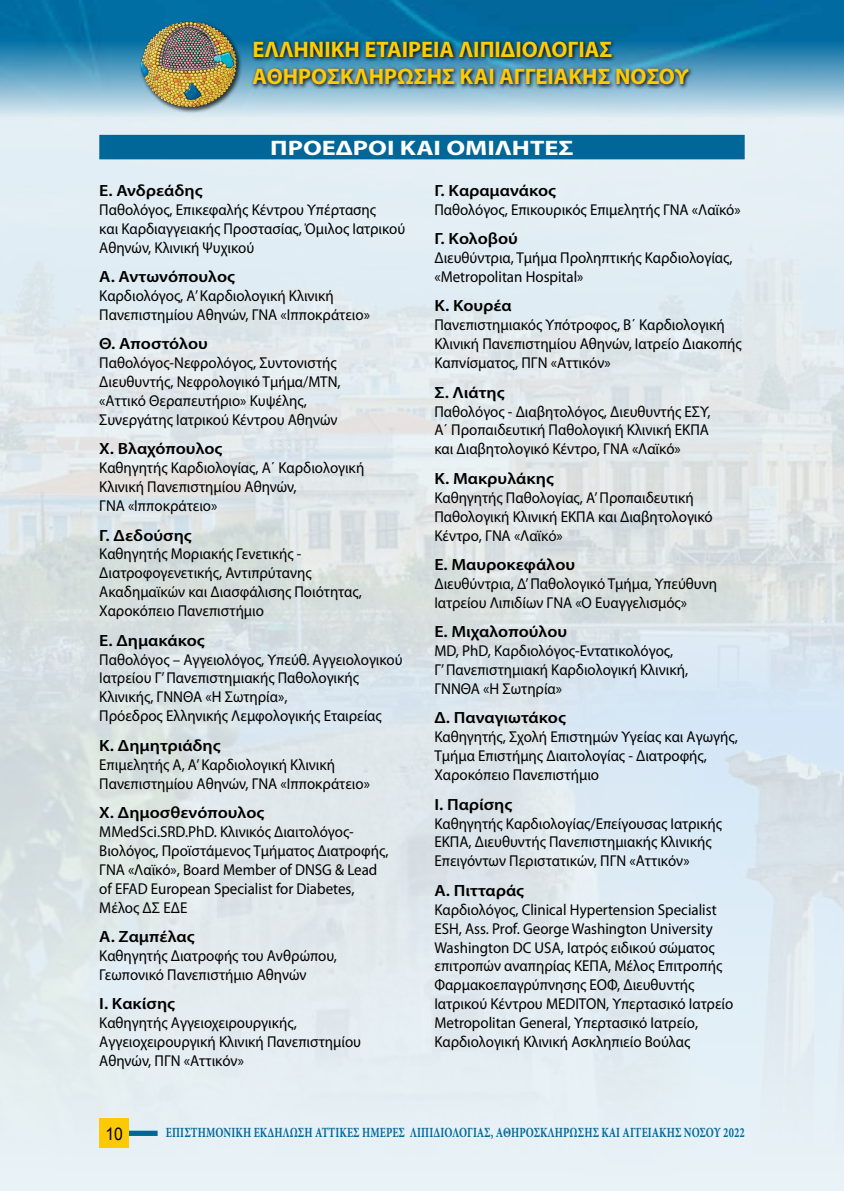
<style>
.page{position:relative;width:844px;height:1191px;background:#fff}
.page>*{position:absolute;margin:0;border:0;box-sizing:border-box;transform-origin:0 0}
.t1{font:700 22.57px/27.1px "Myriad Pro";color:#ffcb05}
.t2{font:700 21px "Myriad Pro";color:#fff;scale:1.25 1}
.t3{font:17.5px "Arial";color:#000;scale:.9 1}
.t4{font:600 16.28px "Myriad Pro";color:#000;scale:1.1 1}
.t5{font:15.75px/18.9px "Myriad Pro";color:#000;scale:.95 1}
.t6{font:700 14px "Minion Pro";letter-spacing:.01em;color:#006798;scale:.75 1}
</style>
<div class="page">
<img style="left:0;top:0;width:843px;height:64px">
<div style="left:140px;top:20px;width:103px;height:94px;background:#000;opacity:.75"></div>
<img style="left:143px;top:22px;width:43px;height:33px">
<svg style="left:250px;top:38px;width:443px;height:26px;background:#186082"></svg>
<img style="left:0;top:64px;width:843px;height:563px">
<img style="left:550px;top:589px;width:293px;height:602px">
<img style="left:0;top:627px;width:698px;height:564px">
<div style="left:99px;top:135px;width:645px;height:24px;background:#006798"></div>
<h1 class="t1" style="left:252px;top:35px;width:437px">ΕΛΛΗΝΙΚΗ ΕΤΑΙΡΕΙΑ ΛΙΠΙΔΙΟΛΟΓΙΑΣ<br>ΑΘΗΡΟΣΚΛΗΡΩΣΗΣ ΚΑΙ ΑΓΓΕΙΑΚΗΣ ΝΟΣΟΥ</h1>
<h2 class="t2" style="left:270px;top:134px;width:244px">ΠΡΟΕΔΡΟΙ ΚΑΙ ΟΜΙΛΗΤΕΣ</h2>
<p class="t4" style="left:434px;top:180px;width:112px">Γ. Καραμανάκος</p>
<p class="t5" style="left:434px;top:200px;width:324px">Παθολόγος, Επικουρικός Επιμελητής ΓΝΑ «Λαϊκό»</p>
<p class="t4" style="left:434px;top:228px;width:77px">Γ. Κολοβού</p>
<p class="t5" style="left:434px;top:248px;width:315px">Διευθύντρια, Τμήμα Προληπτικής Καρδιολογίας, «Metropolitan Hospital»</p>
<p class="t4" style="left:434px;top:296px;width:72px">Κ. Κουρέα</p>
<p class="t5" style="left:434px;top:315px;width:325px">Πανεπιστημιακός Υπότροφος, Β΄ Καρδιολογική<br>Κλινική Πανεπιστημίου Αθηνών, Ιατρείο Διακοπής<br>Καπνίσματος, ΠΓΝ «Αττικόν»</p>
<p class="t4" style="left:434px;top:382px;width:65px">Σ. Λιάτης</p>
<p class="t5" style="left:434px;top:401px;width:292px;text-align:justify">Παθολόγος - Διαβητολόγος, Διευθυντής ΕΣΥ, Α΄ Προπαιδευτική Παθολογική Κλινική ΕΚΠΑ και Διαβητολογικό Κέντρο, ΓΝΑ «Λαϊκό»</p>
<p class="t4" style="left:434px;top:468px;width:110px">Κ. Μακρυλάκης</p>
<p class="t5" style="left:434px;top:488px;width:294px">Καθηγητής Παθολογίας, Α’ Προπαιδευτική<br>Παθολογική Κλινική ΕΚΠΑ και Διαβητολογικό<br>Κέντρο, ΓΝΑ «Λαϊκό»</p>
<p class="t4" style="left:434px;top:554px;width:129px">Ε. Μαυροκεφάλου</p>
<p class="t5" style="left:434px;top:574px;width:299px">Διευθύντρια, Δ’ Παθολογικό Τμήμα, Υπεύθυνη<br>Ιατρείου Λιπιδίων ΓΝΑ «Ο Ευαγγελισμός»</p>
<p class="t4" style="left:434px;top:621px;width:122px">Ε. Μιχαλοπούλου</p>
<p class="t5" style="left:434px;top:641px;width:268px">MD, PhD, Καρδιολόγος-Εντατικολόγος,<br>Γ’ Πανεπιστημιακή Καρδιολογική Κλινική,<br>ΓΝΝΘΑ «H Σωτηρία»</p>
<p class="t4" style="left:434px;top:707px;width:121px">Δ. Παναγιωτάκος</p>
<p class="t5" style="left:434px;top:727px;width:321px">Καθηγητής, Σχολή Επιστημών Υγείας και Αγωγής,<br>Τμήμα Επιστήμης Διαιτολογίας - Διατροφής,<br>Χαροκόπειο Πανεπιστήμιο</p>
<p class="t4" style="left:434px;top:794px;width:72px">Ι. Παρίσης</p>
<p class="t5" style="left:434px;top:813px;width:304px">Καθηγητής Καρδιολογίας/Επείγουσας Ιατρικής<br>ΕΚΠΑ, Διευθυντής Πανεπιστημιακής Κλινικής<br>Επειγόντων Περιστατικών, ΠΓΝ «Αττικόν»</p>
<p class="t4" style="left:434px;top:880px;width:83px">Α. Πιτταράς</p>
<p class="t5" style="left:434px;top:899px;width:316px">Καρδιολόγος, Clinical Hypertension Specialist ESH, Ass. Prof. George Washington University Washington DC USA, Ιατρός ειδικού σώματος επιτροπών αναπηρίας ΚΕΠΑ, Μέλος Επιτροπής Φαρμακοεπαγρύπνησης ΕΟΦ, Διευθυντής Ιατρικού Κέντρου MEDITON, Υπερτασικό Ιατρείο Metropolitan General, Υπερτασικό Ιατρείο, Καρδιολογική Κλινική Ασκληπιείο Βούλας</p>
<p class="t4" style="left:99px;top:180px;width:95px">Ε. Ανδρεάδης</p>
<p class="t5" style="left:99px;top:200px;width:323px">Παθολόγος, Επικεφαλής Κέντρου Υπέρτασης<br>και Καρδιαγγειακής Προστασίας, Όμιλος Ιατρικού<br>Αθηνών, Κλινική Ψυχικού</p>
<p class="t4" style="left:99px;top:266px;width:125px">Α. Αντωνόπουλος</p>
<p class="t5" style="left:99px;top:286px;width:286px">Καρδιολόγος, Α’ Καρδιολογική Κλινική<br>Πανεπιστημίου Αθηνών, ΓΝΑ «Ιπποκράτειο»</p>
<p class="t4" style="left:99px;top:333px;width:100px">Θ. Αποστόλου</p>
<p class="t5" style="left:99px;top:353px;width:255px">Παθολόγος-Νεφρολόγος, Συντονιστής Διευθυντής, Νεφρολογικό Τμήμα/ΜΤΝ, «Αττικό Θεραπευτήριο» Κυψέλης, Συνεργάτης Ιατρικού Κέντρου Αθηνών</p>
<p class="t4" style="left:99px;top:438px;width:113px">Χ. Βλαχόπουλος</p>
<p class="t5" style="left:99px;top:458px;width:280px">Καθηγητής Καρδιολογίας, Α΄ Καρδιολογική<br>Κλινική Πανεπιστημίου Αθηνών,<br>ΓΝΑ «Ιπποκράτειο»</p>
<p class="t4" style="left:99px;top:525px;width:86px">Γ. Δεδούσης</p>
<p class="t5" style="left:99px;top:544px;width:278px">Καθηγητής Μοριακής Γενετικής - Διατροφογενετικής, Αντιπρύτανης Ακαδημαϊκών και Διασφάλισης Ποιότητας, Χαροκόπειο Πανεπιστήμιο</p>
<p class="t4" style="left:99px;top:630px;width:97px">Ε. Δημακάκος</p>
<p class="t5" style="left:99px;top:649px;width:321px">Παθολόγος – Αγγειολόγος, Υπεύθ. Αγγειολογικού Ιατρείου Γ’ Πανεπιστημιακής Παθολογικής Κλινικής, ΓΝΝΘΑ «Η Σωτηρία»,<br>Πρόεδρος Ελληνικής Λεμφολογικής Εταιρείας</p>
<p class="t4" style="left:99px;top:735px;width:112px">Κ. Δημητριάδης</p>
<p class="t5" style="left:99px;top:754px;width:286px">Επιμελητής Α, Α’ Καρδιολογική Κλινική<br>Πανεπιστημίου Αθηνών, ΓΝΑ «Ιπποκράτειο»</p>
<p class="t4" style="left:99px;top:802px;width:151px">Χ. Δημοσθενόπουλος</p>
<p class="t5" style="left:99px;top:822px;width:306px">MMedSci.SRD.PhD. Κλινικός Διαιτολόγος-Βιολόγος, Προϊστάμενος Τμήματος Διατροφής, ΓΝΑ «Λαϊκό», Board Member of DNSG &amp; Lead of EFAD European Specialist for Diabetes, Μέλος ΔΣ ΕΔΕ</p>
<p class="t4" style="left:99px;top:926px;width:88px">Α. Ζαμπέλας</p>
<p class="t5" style="left:99px;top:946px;width:252px">Καθηγητής Διατροφής του Ανθρώπου,<br>Γεωπονικό Πανεπιστήμιο Αθηνών</p>
<p class="t4" style="left:99px;top:993px;width:70px">Ι. Κακίσης</p>
<p class="t5" style="left:99px;top:1013px;width:277px">Καθηγητής Αγγειοχειρουργικής,<br>Αγγειοχειρουργική Κλινική Πανεπιστημίου<br>Αθηνών, ΠΓΝ «Αττικόν»</p>
<p class="t3" style="left:105px;top:1122px;width:21px">10</p>
<p class="t6" style="left:166px;top:1122px;width:217px">Επιστημονική Εκδήλωση ΑΤΤΙΚ</p>
<p class="t6" style="left:347px;top:1122px;width:531px">ΕΣ ΗΜΕΡΕΣ Λιπιδιολογίας, Αθηροσκλήρωσης και Αγγειακής Νόσου 2022</p>
</div>
